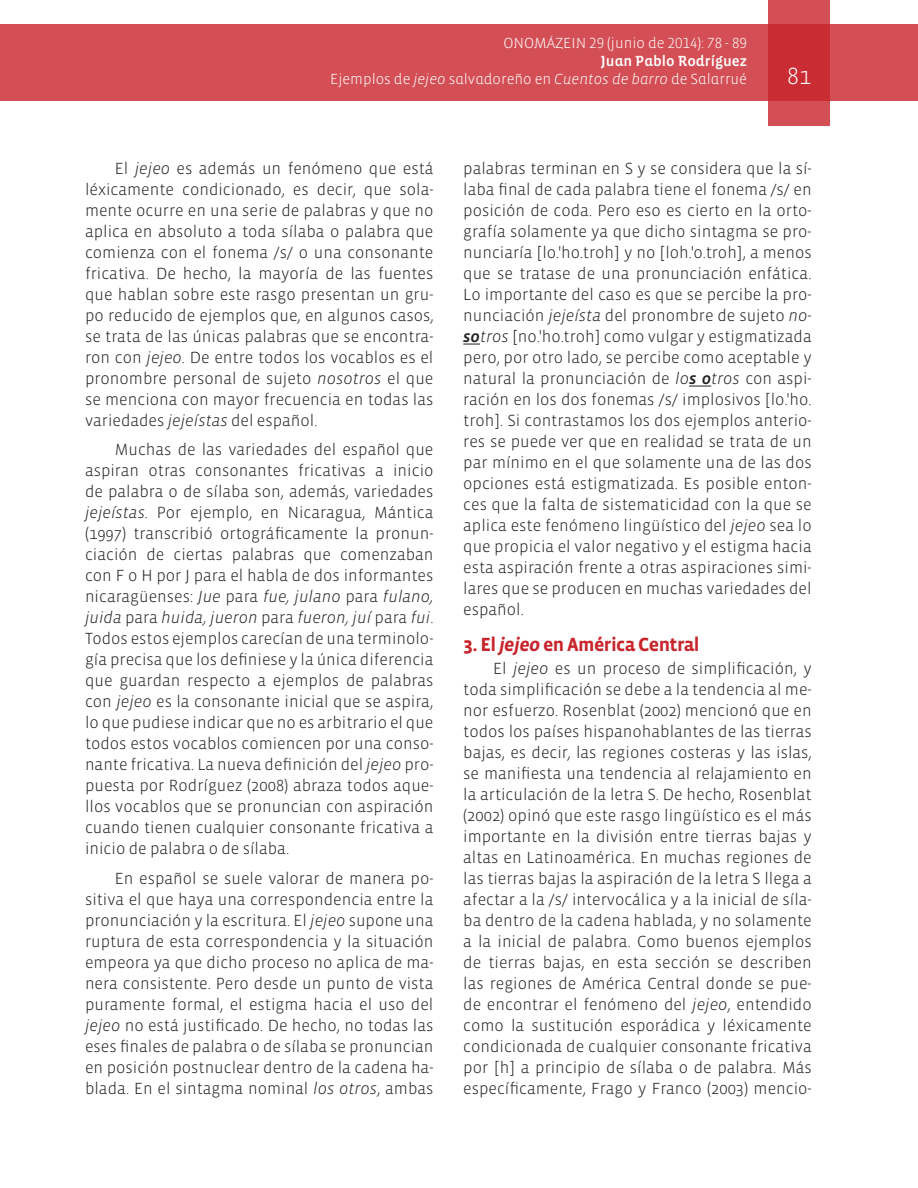
<style>
.page{position:relative;width:918px;height:1188px;background:#fff}
.page>*{position:absolute;margin:0;border:0;box-sizing:border-box;transform-origin:0 0}
.t1{font:300 24px "Vista Sans";color:#fff}
.t2{font:700 19.5px "Vista Sans";letter-spacing:-.03em;color:#c8242b}
.Textos{font:300 16.5px/21px "Vista Sans";color:#231f20;text-align:justify}
.t3{font:300 15px "Vista Sans Alt";color:#fff}
.t4{font:15px "Vista Sans Alt Med";color:#fff}
.s1{font-family:"Vista Sans Alt Light Ita";font-weight:400}
.s2{font-style:italic}
.s3{font-family:"Vista Sans Med";font-weight:400;font-style:italic}
</style>
<div class="page">
<div style="left:0;top:25px;width:918px;height:76px;background:#d34f55"></div>
<svg style="left:768px;top:0;width:62px;height:126px;background:#cd3940"></svg>
<svg style="left:463px;top:344px;width:17px;height:1px"></svg>
<svg style="left:689px;top:386px;width:22px;height:1px"></svg>
<p class="t3" style="left:503px;top:36px;width:245px">ONOMÁZEIN 29 (junio de 2014): 78 - 89</p>
<p class="t4" style="left:601px;top:54px;width:148px">Juan Pablo Rodríguez</p>
<p class="t3" style="left:330px;top:72px;width:418px">Ejemplos de <span class="s1">jejeo</span> salvadoreño en <span class="s1">Cuentos de barro</span> de Salarrué</p>
<h1 class="t1" style="left:787px;top:64px;width:25px">81</h1>
<p class="Textos" style="left:85px;top:158px;width:350px;text-indent:30px">El <span class="s2">jejeo</span> es además un fenómeno que está léxicamente condicionado, es decir, que sola&shy;mente ocurre en una serie de palabras y que no aplica en absoluto a toda sílaba o palabra que comienza con el fonema /s/ o una consonante fricativa. De hecho, la mayoría de las fuentes que hablan sobre este rasgo presentan un gru&shy;po reducido de ejemplos que, en algunos casos, se trata de las únicas palabras que se encontra&shy;ron con <span class="s2">jejeo</span>. De entre todos los vocablos es el pronombre personal de sujeto <span class="s2">nosotros</span> el que se menciona con mayor frecuencia en todas las variedades <span class="s2">jejeístas</span> del español.</p>
<p class="Textos" style="left:85px;top:440px;width:350px;text-indent:30px">Muchas de las variedades del español que aspiran otras consonantes fricativas a inicio de palabra o de sílaba son, además, variedades <span class="s2">jejeístas</span>. Por ejemplo, en Nicaragua, Mántica (1997) transcribió ortográficamente la pronun&shy;ciación de ciertas palabras que comenzaban con F o H por J para el habla de dos informantes nicaragüenses: <span class="s2">Jue</span> para <span class="s2">fue, julano</span> para <span class="s2">fulano, juida</span> para <span class="s2">huida, jueron</span> para <span class="s2">fueron, juí</span> para <span class="s2">fui</span>.<br>Todos estos ejemplos carecían de una terminolo&shy;gía precisa que los definiese y la única diferencia que guardan respecto a ejemplos de palabras con <span class="s2">jejeo</span> es la consonante inicial que se aspira, lo que pudiese indicar que no es arbitrario el que todos estos vocablos comiencen por una conso&shy;nante fricativa. La nueva definición del <span class="s2">jejeo</span> pro&shy;puesta por Rodríguez (2008) abraza todos aque&shy;llos vocablos que se pronuncian con aspiración cuando tienen cualquier consonante fricativa a inicio de palabra o de sílaba.</p>
<p class="Textos" style="left:85px;top:868px;width:350px;text-indent:30px">En español se suele valorar de manera po&shy;sitiva el que haya una correspondencia entre la pronunciación y la escritura. El <span class="s2">jejeo</span> supone una ruptura de esta correspondencia y la situación empeora ya que dicho proceso no aplica de ma&shy;nera consistente. Pero desde un punto de vista puramente formal, el estigma hacia el uso del <span class="s2">jejeo</span> no está justificado. De hecho, no todas las eses finales de palabra o de sílaba se pronuncian en posición postnuclear dentro de la cadena ha&shy;blada. En el sintagma nominal <span class="s2">los otros</span>, ambas</p>
<p class="Textos" style="left:463px;top:158px;width:350px">palabras terminan en S y se considera que la sí&shy;laba final de cada palabra tiene el fonema /s/ en posición de coda. Pero eso es cierto en la orto&shy;grafía solamente ya que dicho sintagma se pro&shy;nunciaría [lo.'ho.troh] y no [loh.'o.troh], a menos que se tratase de una pronunciación enfática.<br>Lo importante del caso es que se percibe la pro&shy;nunciación <span class="s2">jejeísta</span> del pronombre de sujeto <span class="s2">no&shy;</span><span class="s3">so</span><span class="s2">tros</span> [no.'ho.troh] como vulgar y estigmatizada pero, por otro lado, se percibe como aceptable y natural la pronunciación de <span class="s2">lo</span><span class="s3">s o</span><span class="s2">tros</span> con aspi&shy;ración en los dos fonemas /s/ implosivos [lo.'ho. troh]. Si contrastamos los dos ejemplos anterio&shy;res se puede ver que en realidad se trata de un par mínimo en el que solamente una de las dos opciones está estigmatizada. Es posible enton&shy;ces que la falta de sistematicidad con la que se aplica este fenómeno lingüístico del <span class="s2">jejeo</span> sea lo que propicia el valor negativo y el estigma hacia esta aspiración frente a otras aspiraciones simi&shy;lares que se producen en muchas variedades del español.</p>
<p class="t2" style="left:463px;top:634px;width:238px">3. El <span class="s2">jejeo</span> en América Central</p>
<p class="Textos" style="left:463px;top:658px;width:350px;text-indent:30px">El <span class="s2">jejeo</span> es un proceso de simplificación, y toda simplificación se debe a la tendencia al me&shy;nor esfuerzo. Rosenblat (2002) mencionó que en todos los países hispanohablantes de las tierras bajas, es decir, las regiones costeras y las islas, se manifiesta una tendencia al relajamiento en la articulación de la letra S. De hecho, Rosenblat (2002) opinó que este rasgo lingüístico es el más importante en la división entre tierras bajas y altas en Latinoamérica. En muchas regiones de las tierras bajas la aspiración de la letra S llega a afectar a la /s/ intervocálica y a la inicial de síla&shy;ba dentro de la cadena hablada, y no solamente a la inicial de palabra. Como buenos ejemplos de tierras bajas, en esta sección se describen las regiones de América Central donde se pue&shy;de encontrar el fenómeno del <span class="s2">jejeo</span>, entendido como la sustitución esporádica y léxicamente condicionada de cualquier consonante fricativa por [h] a principio de sílaba o de palabra. Más específicamente, Frago y Franco (2003) mencio-</p>
</div>
